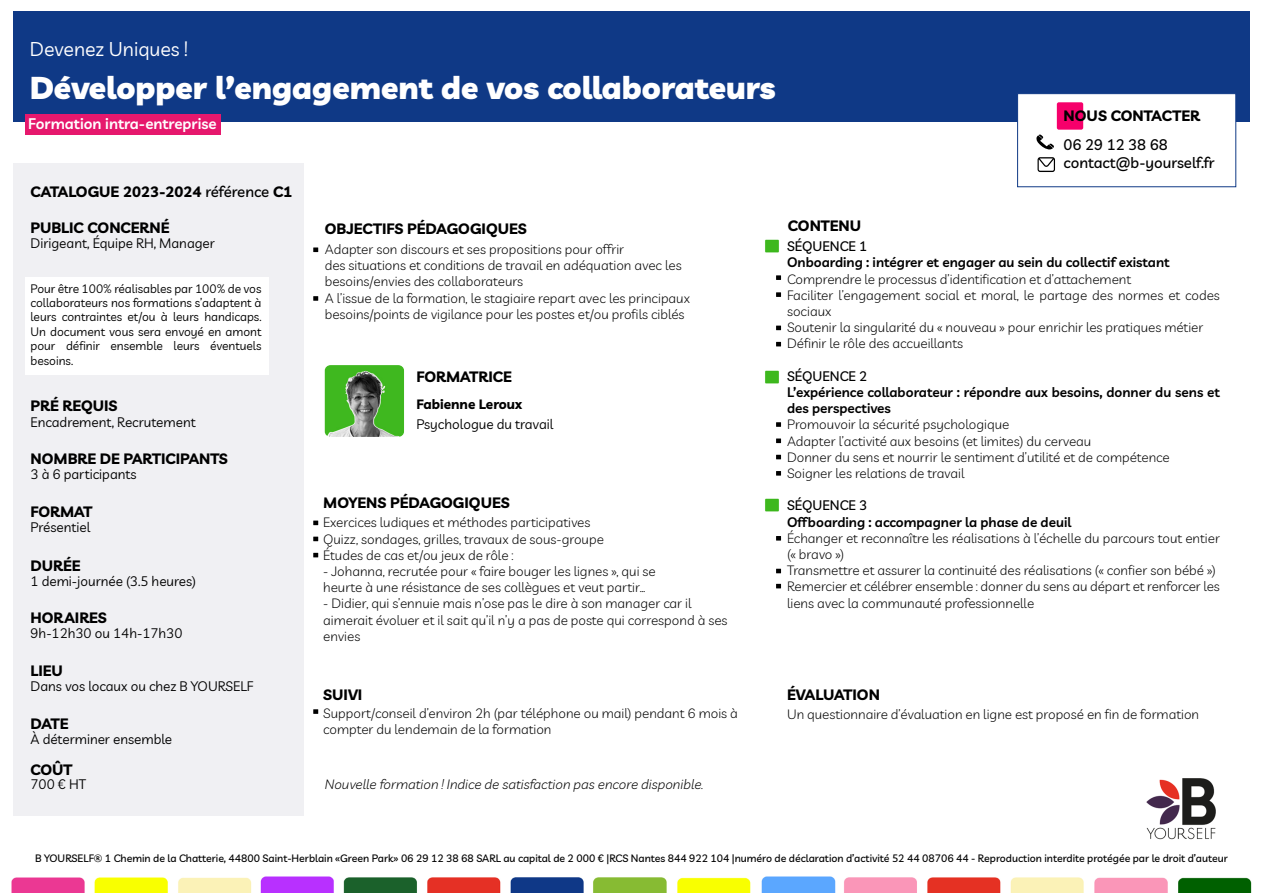
<style>
.page{position:relative;width:1263px;height:893px;background:#fff}
.page>*{position:absolute;margin:0;border:0;box-sizing:border-box;transform-origin:0 0}
.t1{font:900 31.5px "Livvic";color:#fff}
.t2{font:19.5px "Livvic";color:#fff}
.t3{font:700 15px "Livvic";color:#000}
.t4{font:500 15px/18px "Livvic";color:#000}
.t5{font:600 15px "Livvic";color:#fff}
.t6{font:300 13.5px/16.2px "Livvic";color:#000}
.t7{font:13.5px "Livvic";color:#000}
.t8{font:600 13.5px/16.2px "Livvic";color:#000}
.t9{font:italic 300 13.5px "Livvic";color:#000}
.t10{font:500 13.5px "Livvic";color:#000}
.t11{font:700 13.5px "Livvic";color:#000}
.t12{font:12px/14.4px "Livvic";color:#000;text-align:justify}
.t13{font:500 10.5px "Livvic";color:#000}
.s1{font-weight:500}
</style>
<div class="page">
<div style="left:13px;top:12px;width:1237px;height:110px;background:#0f3986"></div>
<div style="left:13px;top:163px;width:291px;height:653px;background:#f0f0f3"></div>
<img style="left:1146px;top:778px;width:70px;height:62px">
<img style="left:11px;top:876px;width:1241px;height:17px">
<svg style="left:313px;top:521px;width:5px;height:4px"></svg>
<svg style="left:313px;top:537px;width:5px;height:4px"></svg>
<svg style="left:313px;top:553px;width:5px;height:4px"></svg>
<svg style="left:313px;top:709px;width:5px;height:5px"></svg>
<div style="left:1017px;top:93px;width:219px;height:94px;background:#fff;border:1px solid #0f3986"></div>
<svg style="left:1037px;top:157px;width:18px;height:15px"></svg>
<svg style="left:1036px;top:135px;width:18px;height:14px"></svg>
<div style="left:1057px;top:102px;width:26px;height:28px;background:#f6006b;border-radius:2px"></div>
<div style="left:25px;top:277px;width:244px;height:98px;background:#fff"></div>
<img style="left:765px;top:239px;width:14px;height:14px">
<img style="left:765px;top:370px;width:14px;height:14px">
<img style="left:765px;top:498px;width:14px;height:14px">
<img style="left:325px;top:365px;width:79px;height:72px">
<svg style="left:776px;top:569px;width:5px;height:4px"></svg>
<svg style="left:776px;top:536px;width:5px;height:5px"></svg>
<svg style="left:776px;top:292px;width:5px;height:5px"></svg>
<svg style="left:776px;top:455px;width:5px;height:4px"></svg>
<svg style="left:776px;top:275px;width:5px;height:5px"></svg>
<svg style="left:776px;top:422px;width:5px;height:5px"></svg>
<svg style="left:776px;top:438px;width:5px;height:5px"></svg>
<svg style="left:776px;top:326px;width:5px;height:4px"></svg>
<svg style="left:776px;top:342px;width:5px;height:4px"></svg>
<svg style="left:776px;top:471px;width:5px;height:5px"></svg>
<svg style="left:776px;top:584px;width:5px;height:4px"></svg>
<svg style="left:313px;top:296px;width:5px;height:5px"></svg>
<svg style="left:313px;top:247px;width:5px;height:5px"></svg>
<div style="left:25px;top:114px;width:196px;height:21px;background:#e6186d"></div>
<h2 class="t2" style="left:30px;top:35px;width:160px">Devenez Uniques !</h2>
<h1 class="t1" style="left:30px;top:62px;width:747px">Développer l’engagement de vos collaborateurs</h1>
<p class="t5" style="left:28px;top:112px;width:190px">Formation intra-entreprise</p>
<p class="t3" style="left:31px;top:180px;width:263px">CATALOGUE 2023-2024 <span class="s1">référence</span> C1</p>
<p class="t3" style="left:31px;top:216px;width:140px">PUBLIC CONCERNÉ</p>
<p class="t7" style="left:31px;top:233px;width:186px">Dirigeant, Équipe RH, Manager</p>
<p class="t12" style="left:31px;top:280px;width:232px">Pour être 100% réalisables par 100% de vos collaborateurs nos formations s’adaptent à leurs contraintes et/ou à leurs handicaps.<br>Un document vous sera envoyé en amont pour définir ensemble leurs éventuels besoins.</p>
<p class="t3" style="left:31px;top:394px;width:88px">PRÉ REQUIS</p>
<p class="t7" style="left:31px;top:412px;width:167px">Encadrement, Recrutement</p>
<p class="t3" style="left:31px;top:447px;width:199px">NOMBRE DE PARTICIPANTS</p>
<p class="t7" style="left:31px;top:464px;width:108px">3 à 6 participants</p>
<p class="t3" style="left:31px;top:500px;width:63px">FORMAT</p>
<p class="t7" style="left:31px;top:517px;width:61px">Présentiel</p>
<p class="t3" style="left:31px;top:554px;width:52px">DURÉE</p>
<p class="t7" style="left:31px;top:571px;width:167px">1 demi-journée (3.5 heures)</p>
<p class="t3" style="left:31px;top:606px;width:78px">HORAIRES</p>
<p class="t7" style="left:31px;top:623px;width:153px">9h-12h30 ou 14h-17h30</p>
<p class="t3" style="left:31px;top:659px;width:34px">LIEU</p>
<p class="t3" style="left:325px;top:217px;width:203px">OBJECTIFS PÉDAGOGIQUES</p>
<p class="t6" style="left:325px;top:240px;width:367px">Adapter son discours et ses propositions pour offrir<br>des situations et conditions de travail en adéquation avec les besoins/envies des collaborateurs<br>A l’issue de la formation, le stagiaire repart avec les principaux besoins/points de vigilance pour les postes et/ou profils ciblés</p>
<p class="t3" style="left:416px;top:365px;width:97px">FORMATRICE</p>
<p class="t11" style="left:416px;top:393px;width:107px">Fabienne Leroux</p>
<p class="t7" style="left:416px;top:414px;width:138px">Psychologue du travail</p>
<p class="t3" style="left:323px;top:491px;width:188px">MOYENS PÉDAGOGIQUES</p>
<p class="t6" style="left:323px;top:514px;width:282px">Exercices ludiques et méthodes participatives<br>Quizz, sondages, grilles, travaux de sous-groupe<br>Études de cas et/ou jeux de rôle :</p>
<p class="t6" style="left:323px;top:562px;width:334px">- Johanna, recrutée pour « faire bouger les lignes », qui se heurte à une résistance de ses collègues et veut partir…</p>
<p class="t6" style="left:323px;top:595px;width:406px">- Didier, qui s’ennuie mais n’ose pas le dire à son manager car il aimerait évoluer et il sait qu’il n’y a pas de poste qui correspond à ses envies</p>
<p class="t3" style="left:1064px;top:104px;width:138px">NOUS CONTACTER</p>
<p class="t3" style="left:788px;top:214px;width:75px">CONTENU</p>
<p class="t4" style="left:1064px;top:135px;width:153px">06 29 12 38 68 contact@b-yourself.fr</p>
<p class="t10" style="left:787px;top:236px;width:82px">SÉQUENCE 1</p>
<p class="t8" style="left:787px;top:253px;width:384px">Onboarding : intégrer et engager au sein du collectif existant</p>
<p class="t6" style="left:787px;top:270px;width:434px">Comprendre le processus d’identification et d’attachement<br>Faciliter l’engagement social et moral, le partage des normes et codes sociaux<br>Soutenir la singularité du « nouveau » pour enrichir les pratiques métier Définir le rôle des accueillants</p>
<p class="t10" style="left:787px;top:366px;width:82px">SÉQUENCE 2</p>
<p class="t8" style="left:787px;top:383px;width:434px">L’expérience collaborateur : répondre aux besoins, donner du sens et des perspectives</p>
<p class="t6" style="left:787px;top:416px;width:384px">Promouvoir la sécurité psychologique<br>Adapter l’activité aux besoins (et limites) du cerveau<br>Donner du sens et nourrir le sentiment d’utilité et de compétence Soigner les relations de travail</p>
<p class="t10" style="left:787px;top:495px;width:82px">SÉQUENCE 3</p>
<p class="t8" style="left:787px;top:513px;width:286px">Offboarding : accompagner la phase de deuil</p>
<p class="t6" style="left:787px;top:529px;width:434px">Échanger et reconnaître les réalisations à l’échelle du parcours tout entier (« bravo »)<br>Transmettre et assurer la continuité des réalisations (« confier son bébé »)<br>Remercier et célébrer ensemble : donner du sens au départ et renforcer les liens avec la communauté professionnelle</p>
<p class="t7" style="left:31px;top:676px;width:224px">Dans vos locaux ou chez B YOURSELF</p>
<p class="t3" style="left:31px;top:712px;width:39px">DATE</p>
<p class="t7" style="left:31px;top:729px;width:143px">À déterminer ensemble</p>
<p class="t3" style="left:31px;top:758px;width:43px">COÛT</p>
<p class="t7" style="left:31px;top:774px;width:57px">700 € HT</p>
<p class="t3" style="left:323px;top:682px;width:41px">SUIVI</p>
<p class="t3" style="left:787px;top:682px;width:94px">ÉVALUATION</p>
<p class="t6" style="left:323px;top:704px;width:416px">Support/conseil d’environ 2h (par téléphone ou mail) pendant 6 mois à compter du lendemain de la formation</p>
<p class="t6" style="left:787px;top:706px;width:414px">Un questionnaire d’évaluation en ligne est proposé en fin de formation</p>
<p class="t9" style="left:325px;top:774px;width:380px">Nouvelle formation ! Indice de satisfaction pas encore disponible.</p>
<p class="t13" style="left:35px;top:850px;width:1194px">B YOURSELF® 1 Chemin de la Chatterie, 44800 Saint-Herblain «Green Park» 06 29 12 38 68 SARL au capital de 2 000 € |RCS Nantes 844 922 104 |numéro de déclaration d’activité 52 44 08706 44 - Reproduction interdite protégée par le droit d’auteur</p>
</div>
